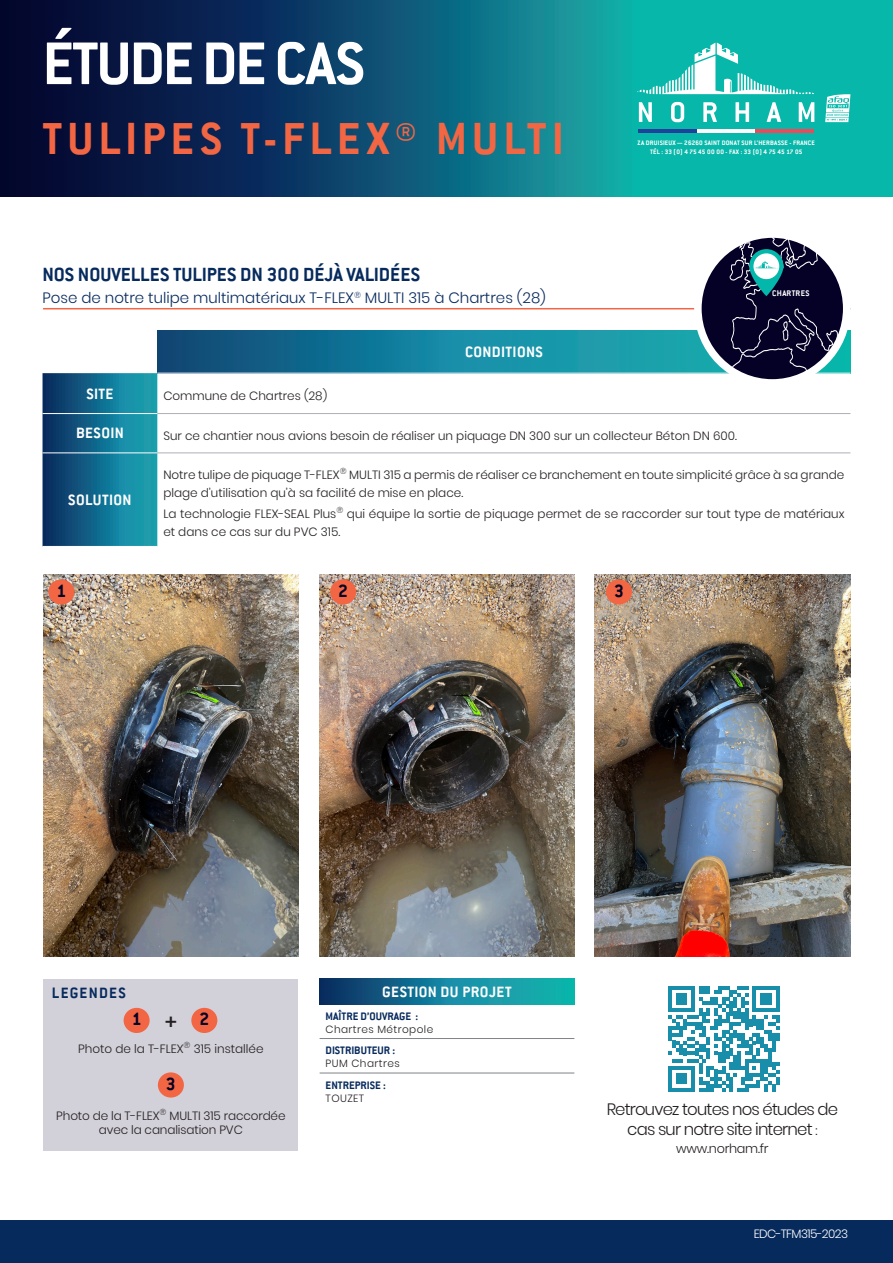
<style>
.page{position:relative;width:893px;height:1263px;background:#fff}
.page>*{position:absolute;margin:0;border:0;box-sizing:border-box;transform-origin:0 0}
.t1{font:700 66px "Conduit ITC";letter-spacing:-.03em;color:#fff}
.t2{font:700 49.5px "Conduit ITC";letter-spacing:.1em;color:#f26643}
.t3{font:700 21px "Conduit ITC";color:#072a5d}
.t4{font:700 19.5px "Conduit ITC";color:#050126}
.t5{font:700 18px "Futura BT";color:#231f20}
.t6{font:300 16.5px/19.8px "Poppins";letter-spacing:-.05em;color:#231f20;text-align:center}
.t7{font:700 16.5px "Conduit ITC";letter-spacing:.025em;color:#fff}
.t8{font:700 16.5px "Conduit ITC";letter-spacing:.075em;color:#072a5d}
.t9{font:300 15px "Poppins";color:#072a5d}
.t10{font:300 12.75px "Poppins";letter-spacing:-.02em;color:#231f20}
.t11{font:300 12px/18px "Poppins";color:#231f20}
.t12{font:700 12px "Conduit ITC";color:#072a5d}
.t13{font:300 12px "Poppins";letter-spacing:-.05em;color:#fff}
.t14{font:300 10.5px "Poppins";letter-spacing:.04em;color:#231f20}
.t15{font:700 9px "Conduit ITC";letter-spacing:.03em;color:#fff}
.t16{font:700 7.05px/8.6px "Conduit ITC";letter-spacing:.025em;color:#fff;text-align:center}
.s1{font-size:12.75px}
</style>
<div class="page">
<svg style="left:0;top:0;width:893px;height:196px;background:#0a6277"></svg>
<div style="left:0;top:1220px;width:893px;height:43px;background:#072a5d"></div>
<svg style="left:637px;top:43px;width:179px;height:52px"></svg>
<svg style="left:639px;top:102px;width:13px;height:20px"></svg>
<svg style="left:671px;top:102px;width:13px;height:20px"></svg>
<svg style="left:703px;top:102px;width:14px;height:20px"></svg>
<svg style="left:735px;top:102px;width:14px;height:20px"></svg>
<svg style="left:767px;top:102px;width:14px;height:20px"></svg>
<svg style="left:799px;top:102px;width:15px;height:20px"></svg>
<hr style="left:638px;top:129px;width:59px;height:4px;background:#20419a">
<hr style="left:697px;top:129px;width:58px;height:4px;background:#fff">
<hr style="left:755px;top:129px;width:59px;height:4px;background:#ef4858">
<svg style="left:825px;top:94px;width:25px;height:28px"></svg>
<hr style="left:43px;top:308px;width:807px;height:1px;background:#f26643">
<svg style="left:320px;top:979px;width:254px;height:25px;background:#127d95"></svg>
<hr style="left:320px;top:1038px;width:254px;height:1px;background:#808285">
<hr style="left:320px;top:1073px;width:254px;height:1px;background:#808285">
<svg style="left:157px;top:331px;width:693px;height:42px;background:#167f9a"></svg>
<svg style="left:43px;top:373px;width:114px;height:173px;background:#136c8d"></svg>
<hr style="left:43px;top:413px;width:114px;height:1px;background:#fff">
<hr style="left:43px;top:453px;width:114px;height:1px;background:#fff">
<hr style="left:157px;top:413px;width:693px;height:1px;background:#b1adba">
<hr style="left:157px;top:453px;width:693px;height:1px;background:#b1adba">
<svg style="left:698px;top:237px;width:149px;height:143px"></svg>
<div style="left:43px;top:979px;width:255px;height:171px;background:#d2d0d9"></div>
<svg style="left:668px;top:986px;width:111px;height:105px"></svg>
<img style="left:319px;top:574px;width:255px;height:383px">
<img style="left:595px;top:574px;width:255px;height:382px">
<img style="left:43px;top:574px;width:255px;height:383px">
<div style="left:330px;top:579px;width:26px;height:25px;background:#f26643;border-radius:50%"></div>
<div style="left:48px;top:579px;width:26px;height:25px;background:#f26643;border-radius:50%"></div>
<div style="left:606px;top:579px;width:26px;height:25px;background:#f26643;border-radius:50%"></div>
<div style="left:124px;top:1008px;width:26px;height:25px;background:#f26643;border-radius:50%"></div>
<div style="left:191px;top:1008px;width:26px;height:25px;background:#f26643;border-radius:50%"></div>
<div style="left:158px;top:1072px;width:26px;height:25px;background:#f26643;border-radius:50%"></div>
<h1 class="t1" style="left:43px;top:25px;width:324px">ÉTUDE DE CAS</h1>
<h2 class="t2" style="left:43px;top:109px;width:523px">TULIPES T-FLEX® MULTI</h2>
<p class="t3" style="left:43px;top:262px;width:379px">NOS NOUVELLES TULIPES DN 300 DÉJÀ VALIDÉES</p>
<p class="t9" style="left:43px;top:289px;width:505px">Pose de notre tulipe multimatériaux T-FLEX<sup>®</sup> MULTI 315 à Chartres (28)</p>
<p class="t7" style="left:465px;top:342px;width:79px">CONDITIONS</p>
<p class="t16" style="left:638px;top:138px;width:179px">ZA DRUISIEUX — 26260 SAINT DONAT SUR L’HERBASSE - FRANCE<br>TÉL : 33 (0) 4 75 45 00 00 - FAX : 33 (0) 4 75 45 17 05</p>
<p class="t15" style="left:772px;top:287px;width:39px">CHARTRES</p>
<p class="t7" style="left:86px;top:384px;width:29px">SITE</p>
<p class="t11" style="left:163px;top:386px;width:165px">Commune de Chartres (28)</p>
<p class="t7" style="left:76px;top:424px;width:49px">BESOIN</p>
<p class="t11" style="left:163px;top:426px;width:575px">Sur ce chantier nous avions besoin de réaliser un piquage DN 300 sur un collecteur Béton DN 600.</p>
<p class="t7" style="left:68px;top:490px;width:65px">SOLUTION</p>
<p class="t11" style="left:163px;top:466px;width:683px">Notre tulipe de piquage T-FLEX<sup>®</sup> MULTI 315 a permis de réaliser ce branchement en toute simplicité grâce à sa grande plage d’utilisation qu’à sa facilité de mise en place.</p>
<p class="t11" style="left:163px;top:505px;width:683px">La technologie FLEX-SEAL Plus<sup>®</sup> qui équipe la sortie de piquage permet de se raccorder sur tout type de matériaux et dans ce cas sur du PVC 315.</p>
<p class="t4" style="left:56px;top:579px;width:11px">1</p>
<p class="t4" style="left:338px;top:579px;width:11px">2</p>
<p class="t4" style="left:614px;top:579px;width:11px">3</p>
<p class="t8" style="left:52px;top:983px;width:75px">LEGENDES</p>
<p class="t4" style="left:132px;top:1008px;width:11px">1</p>
<p class="t4" style="left:199px;top:1008px;width:11px">2</p>
<p class="t5" style="left:163px;top:1009px;width:16px">+</p>
<p class="t11" style="left:78px;top:1040px;width:187px">Photo de la T-FLEX<sup>®</sup> 315 installée</p>
<p class="t4" style="left:166px;top:1072px;width:11px">3</p>
<p class="t11" style="left:56px;top:1108px;width:231px;line-height:14.4px;text-align:center">Photo de la T-FLEX<sup>®</sup> MULTI 315 raccordée avec la canalisation PVC</p>
<p class="t7" style="left:382px;top:982px;width:131px">GESTION DU PROJET</p>
<p class="t12" style="left:326px;top:1009px;width:94px">MAÎTRE D’OUVRAGE :</p>
<p class="t14" style="left:326px;top:1023px;width:109px">Chartres Métropole</p>
<p class="t12" style="left:326px;top:1044px;width:71px">DISTRIBUTEUR :</p>
<p class="t14" style="left:326px;top:1057px;width:76px">PUM Chartres</p>
<p class="t12" style="left:326px;top:1078px;width:62px">ENTREPRISE :</p>
<p class="t14" style="left:326px;top:1092px;width:40px">TOUZET</p>
<p class="t6" style="left:607px;top:1099px;width:233px">Retrouvez toutes nos études de cas sur notre site internet <span class="s1">:</span></p>
<p class="t10" style="left:676px;top:1141px;width:94px">www.norham.fr</p>
<p class="t13" style="left:754px;top:1227px;width:96px">EDC-TFM315-2023</p>
</div>
